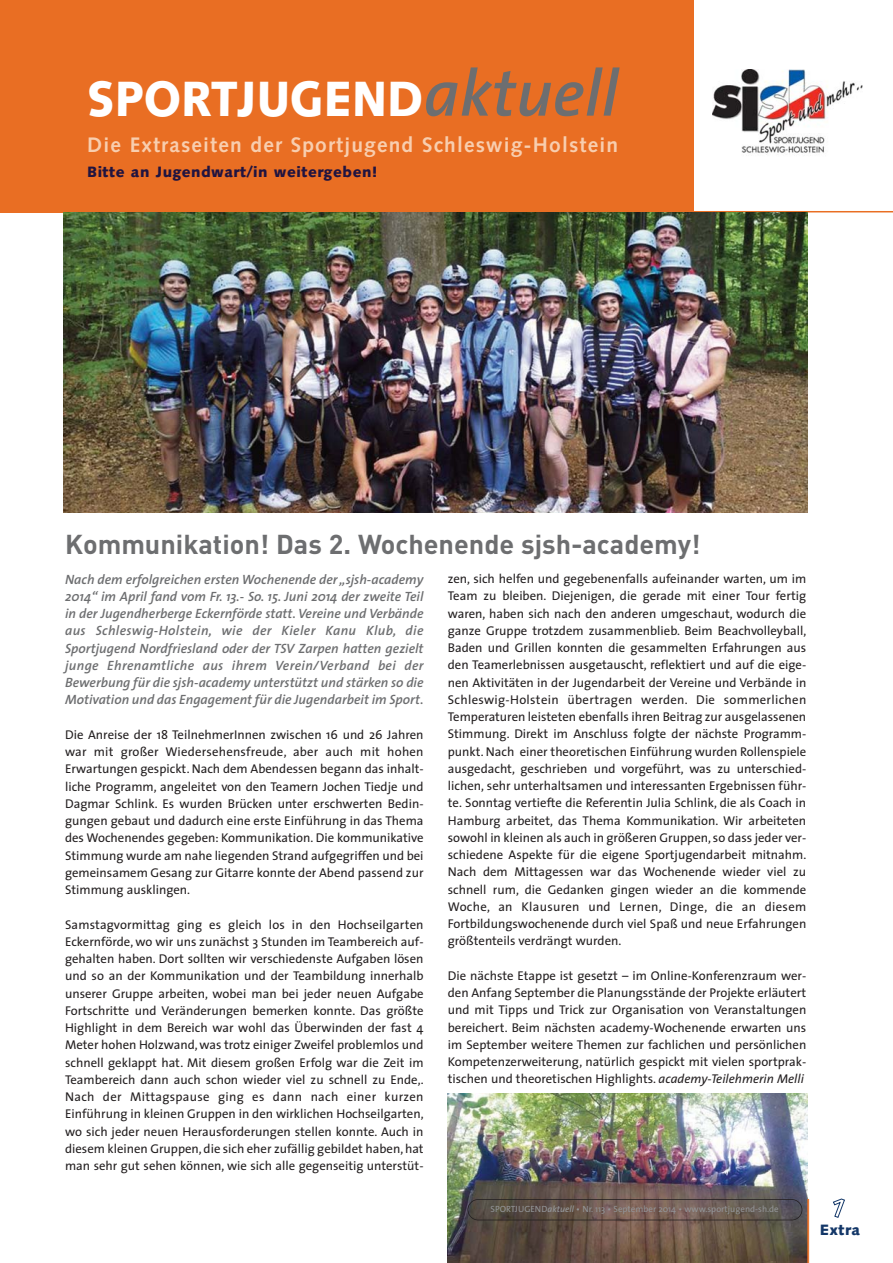
<style>
.page{position:relative;width:893px;height:1263px;background:#fff}
.page>*{position:absolute;margin:0;border:0;box-sizing:border-box;transform-origin:0 0}
.t1{font:900 49.5px "Syntax";color:#fff;scale:.91 1}
.t2{font:700 27px "DIN";color:#6d6e70}
.t3{font:700 21px "Syntax";letter-spacing:.055em;color:#f8ceaf}
.t4{font:900 15px "Syntax";letter-spacing:.03em;color:#211440}
.t5{font:900 15px "Syntax";letter-spacing:.03em;color:#133768}
.t6{font:italic 600 13.5px/17.2px "The Sans";color:#6d6e70;text-align:justify}
.t7{font:12.75px/17.2px "The Sans";color:#231f20;text-align:justify}
.t8{font:9px "The Sans";color:#939598}
.s1{font-family:"The Sans";font-weight:600;font-style:italic;font-size:66px;color:#6d6e70}
.s2{font-style:italic}
.s3{font-weight:600;font-style:italic}
</style>
<div class="page">
<img style="left:447px;top:1094px;width:361px;height:169px">
<hr style="left:807px;top:1199px;width:1px;height:64px;background:#e96e23">
<div style="left:468px;top:1199px;width:334px;height:21px;border:2px solid #231f20;border-radius:11px"></div>
<img style="left:713px;top:70px;width:149px;height:85px">
<hr style="left:808px;top:1199px;width:1px;height:64px;background:#e96e23">
<div style="left:0;top:0;width:693px;height:212px;background:#e96e23"></div>
<hr style="left:690px;top:211px;width:202px;height:1px;background:#e96e23">
<img style="left:64px;top:212px;width:744px;height:301px">
<h1 class="t1" style="left:87px;top:79px;width:585px">SPORTJUGEND<span class="s1">aktuell</span></h1>
<h3 class="t3" style="left:87px;top:136px;width:532px">Die Extraseiten der Sportjugend Schleswig-Holstein</h3>
<p class="t4" style="left:87px;top:166px;width:292px">Bitte an Jugendwart/in weitergeben!</p>
<h2 class="t2" style="left:65px;top:535px;width:637px">Kommunikation! Das 2. Wochenende sjsh-academy!</h2>
<p class="t6" style="left:65px;top:572px;width:360px">Nach dem erfolgreichen ersten Wochenende der „sjsh-academy 2014“ im April fand vom Fr. 13.- So. 15. Juni 2014 der zweite Teil in der Jugendherberge Eckernförde statt. Vereine und Verbände aus Schleswig-Holstein, wie der Kieler Kanu Klub, die Sportjugend Nordfriesland oder der TSV Zarpen hatten gezielt junge Ehrenamtliche aus ihrem Verein/Verband bei der Bewerbung für die sjsh-academy unterstützt und stärken so die Motivation und das Engagement für die Jugendarbeit im Sport.</p>
<p class="t7" style="left:65px;top:727px;width:360px">Die Anreise der 18 TeilnehmerInnen zwischen 16 und 26 Jahren war mit großer Wiedersehensfreude, aber auch mit hohen Erwartungen gespickt. Nach dem Abendessen begann das inhalt&shy;liche Programm, angeleitet von den Teamern Jochen Tiedje und Dagmar Schlink. Es wurden Brücken unter erschwerten Bedin&shy;gungen gebaut und dadurch eine erste Einführung in das Thema des Wochenendes gegeben: Kommunikation. Die kommunikative Stimmung wurde am nahe liegenden Strand aufgegriffen und bei gemeinsamem Gesang zur Gitarre konnte der Abend passend zur Stimmung ausklingen.</p>
<p class="t7" style="left:65px;top:917px;width:360px">Samstagvormittag ging es gleich los in den Hochseilgarten Eckernförde, wo wir uns zunächst 3 Stunden im Teambereich auf&shy;gehalten haben. Dort sollten wir verschiedenste Aufgaben lösen und so an der Kommunikation und der Teambildung innerhalb unserer Gruppe arbeiten, wobei man bei jeder neuen Aufgabe Fortschritte und Veränderungen bemerken konnte. Das größte Highlight in dem Bereich war wohl das Überwinden der fast 4<br>Meter hohen Holzwand, was trotz einiger Zweifel problemlos und schnell geklappt hat. Mit diesem großen Erfolg war die Zeit im Teambereich dann auch schon wieder viel zu schnell zu Ende,.<br>Nach der Mittagspause ging es dann nach einer kurzen Einführung in kleinen Gruppen in den wirklichen Hochseilgarten, wo sich jeder neuen Herausforderungen stellen konnte. Auch in diesem kleinen Gruppen, die sich eher zufällig gebildet haben, hat man sehr gut sehen können, wie sich alle gegenseitig unterstüt-</p>
<p class="t7" style="left:448px;top:571px;width:360px">zen, sich helfen und gegebenenfalls aufeinander warten, um im Team zu bleiben. Diejenigen, die gerade mit einer Tour fertig waren, haben sich nach den anderen umgeschaut, wodurch die ganze Gruppe trotzdem zusammenblieb. Beim Beachvolleyball, Baden und Grillen konnten die gesammelten Erfahrungen aus den Teamerlebnissen ausgetauscht, reflektiert und auf die eige&shy;nen Aktivitäten in der Jugendarbeit der Vereine und Verbände in Schleswig-Holstein übertragen werden. Die sommerlichen Temperaturen leisteten ebenfalls ihren Beitrag zur ausgelassenen Stimmung. Direkt im Anschluss folgte der nächste Programm&shy;punkt. Nach einer theoretischen Einführung wurden Rollenspiele ausgedacht, geschrieben und vorgeführt, was zu unterschied&shy;lichen, sehr unterhaltsamen und interessanten Ergebnissen führ&shy;te. Sonntag vertiefte die Referentin Julia Schlink, die als Coach in Hamburg arbeitet, das Thema Kommunikation. Wir arbeiteten sowohl in kleinen als auch in größeren Gruppen, so dass jeder ver&shy;schiedene Aspekte für die eigene Sportjugendarbeit mitnahm.<br>Nach dem Mittagessen war das Wochenende wieder viel zu schnell rum, die Gedanken gingen wieder an die kommende Woche, an Klausuren und Lernen, Dinge, die an diesem Fortbildungswochenende durch viel Spaß und neue Erfahrungen größtenteils verdrängt wurden.</p>
<p class="t7" style="left:448px;top:968px;width:360px">Die nächste Etappe ist gesetzt – im Online-Konferenzraum wer&shy;den Anfang September die Planungsstände der Projekte erläutert und mit Tipps und Trick zur Organisation von Veranstaltungen bereichert. Beim nächsten academy-Wochenende erwarten uns im September weitere Themen zur fachlichen und persönlichen Kompetenzerweiterung, natürlich gespickt mit vielen sportprak&shy;tischen und theoretischen Highlights. <span class="s2">academy-Teilehmerin Melli</span></p>
<p class="t8" style="left:491px;top:1206px;width:290px">SPORTJUGEND<span class="s3">aktuell</span> • Nr. 113 • September 2014 • www.sportjugend-sh.de</p>
<p class="t5" style="left:820px;top:1224px;width:42px">Extra</p>
</div>
